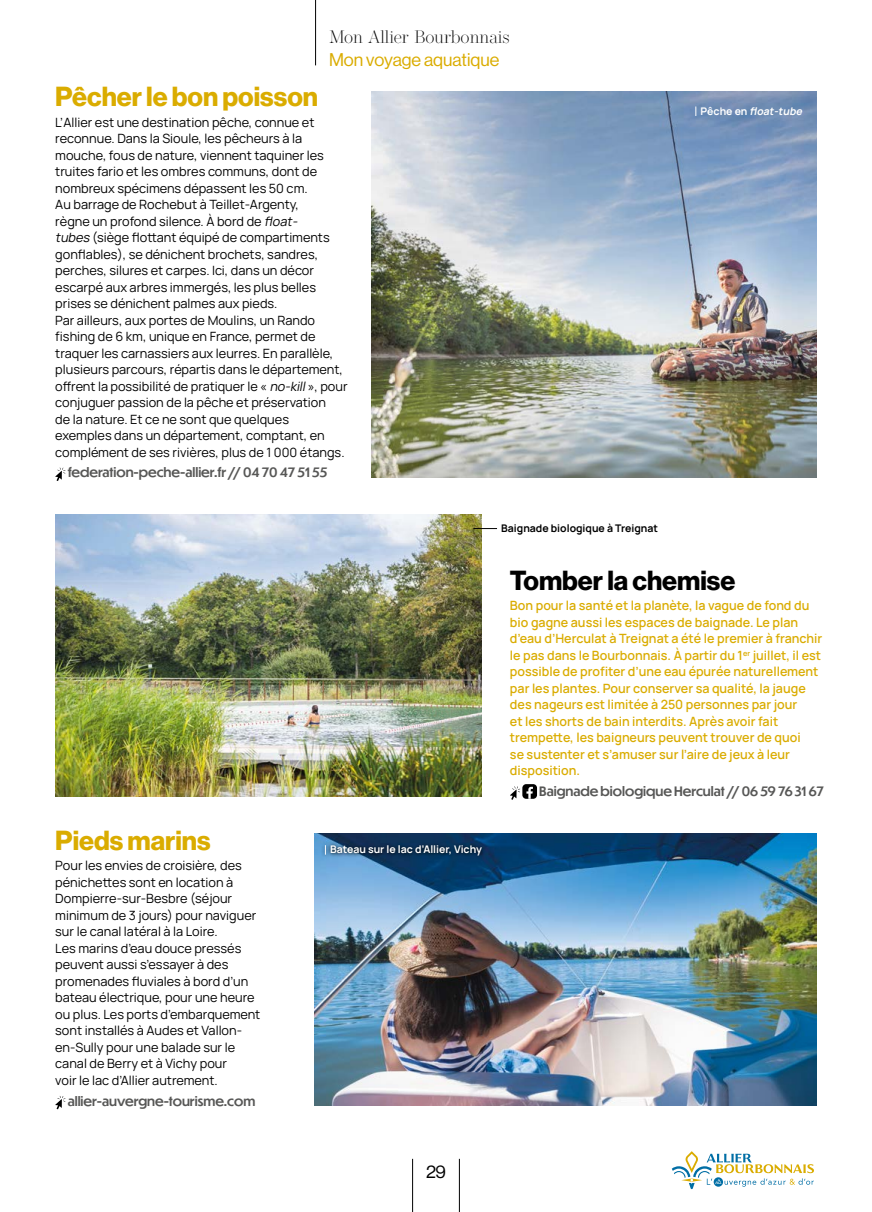
<style>
.page{position:relative;width:872px;height:1212px;background:#fff}
.page>*{position:absolute;margin:0;border:0;box-sizing:border-box;transform-origin:0 0}
.t1{font:27px "N Haas Grotesk DS Pro 75 Bd";color:#daac00}
.t2{font:27px "N Haas Grotesk DS Pro 75 Bd";color:#000}
.t3{font:200 18px "Operetta 18";color:#000}
.t4{font:18px "N Haas Grotesk DS Pro 55 Rg";color:#daac00}
.t5{font:18px "N Haas Grotesk DS Pro 55 Rg";color:#000}
.t6{font:12.75px/16.5px "Manrope";color:#000}
.t7{font:600 12.75px/16.5px "Manrope";color:#daac00}
.t8{font:500 12.75px "Dunbar Tall";color:#575756}
.t9{font:700 10.5px "Manrope";color:#fff}
.t10{font:700 10.5px "Manrope";color:#000}
.t11{font:italic 700 10.5px "Manrope";color:#fff}
.s1{font-style:italic}
.s2{font-style:normal}
</style>
<div class="page">
<svg style="left:672px;top:1151px;width:142px;height:38px"></svg>
<hr style="left:412px;top:1159px;width:1px;height:53px;background:#000">
<hr style="left:459px;top:1159px;width:1px;height:53px;background:#000">
<svg style="left:55px;top:467px;width:11px;height:14px"></svg>
<svg style="left:510px;top:786px;width:10px;height:14px"></svg>
<div style="left:522px;top:784px;width:15px;height:15px;background:#000;border-radius:4px"></div>
<svg style="left:526px;top:787px;width:7px;height:12px"></svg>
<svg style="left:55px;top:1096px;width:11px;height:13px"></svg>
<img style="left:55px;top:515px;width:427px;height:281px">
<img style="left:371px;top:91px;width:445px;height:386px">
<img style="left:315px;top:833px;width:501px;height:273px">
<hr style="left:315px;top:0;width:1px;height:65px;background:#000">
<svg style="left:473px;top:528px;width:24px;height:1px"></svg>
<svg style="left:321px;top:841px;width:165px;height:19px;background:#173d61"></svg>
<h2 class="t3" style="left:329px;top:22px;width:182px">Mon Allier Bourbonnais</h2>
<h2 class="t4" style="left:329px;top:49px;width:172px">Mon voyage aquatique</h2>
<h1 class="t1" style="left:55px;top:81px;width:264px">Pêcher le bon poisson</h1>
<p class="t6" style="left:55px;top:113px;width:294px">L’Allier est une destination pêche, connue et reconnue. Dans la Sioule, les pêcheurs à la mouche, fous de nature, viennent taquiner les truites fario et les ombres communs, dont de nombreux spécimens dépassent les 50 cm.<br>Au barrage de Rochebut à Teillet-Argenty,<br>règne un profond silence. À bord de <span class="s1">float-<br>tubes</span> (siège flottant équipé de compartiments gonflables), se dénichent brochets, sandres, perches, silures et carpes. Ici, dans un décor escarpé aux arbres immergés, les plus belles prises se dénichent palmes aux pieds.<br>Par ailleurs, aux portes de Moulins, un Rando fishing de 6 km, unique en France, permet de traquer les carnassiers aux leurres. En parallèle, plusieurs parcours, répartis dans le département, offrent la possibilité de pratiquer le « <span class="s1">no-kill</span>», pour conjuguer passion de la pêche et préservation<br>de la nature. Et ce ne sont que quelques exemples dans un département, comptant, en complément de ses rivières, plus de 1 000 étangs.</p>
<p class="t8" style="left:68px;top:463px;width:261px">federation-peche-allier.fr // 04 70 47 51 55</p>
<p class="t10" style="left:501px;top:521px;width:158px">Baignade biologique à Treignat</p>
<p class="t11" style="left:700px;top:103px;width:105px"><span class="s2">P ê c h e e n</span> float-tube</p>
<h1 class="t1" style="left:55px;top:824px;width:157px">Pieds marins</h1>
<p class="t6" style="left:55px;top:857px;width:207px">Pour les envies de croisière, des pénichettes sont en location à<br>Dompierre-sur-Besbre (séjour minimum de 3 jours) pour naviguer sur le canal latéral à la Loire.<br>Les marins d’eau douce pressés peuvent aussi s’essayer à des promenades fluviales à bord d’un bateau électrique, pour une heure ou plus. Les ports d’embarquement sont installés à Audes et Vallon&shy;en-Sully pour une balade sur le canal de Berry et à Vichy pour<br>voir le lac d’Allier autrement.</p>
<p class="t8" style="left:68px;top:1091px;width:189px">allier-auvergne-tourisme.com</p>
<p class="t9" style="left:330px;top:842px;width:153px">Bateau sur le lac d’Allier, Vichy</p>
<h1 class="t2" style="left:510px;top:564px;width:227px">Tomber la chemise</h1>
<p class="t7" style="left:510px;top:597px;width:314px">Bon pour la santé et la planète, la vague de fond du bio gagne aussi les espaces de baignade. Le plan d’eau d’Herculat à Treignat a été le premier à franchir le pas dans le Bourbonnais. À partir du 1<sup>er</sup> juillet, il est possible de profiter d’une eau épurée naturellement par les plantes. Pour conserver sa qualité, la jauge des nageurs est limitée à 250 personnes par jour<br>et les shorts de bain interdits. Après avoir fait trempette, les baigneurs peuvent trouver de quoi<br>se sustenter et s’amuser sur l’aire de jeux à leur disposition.</p>
<p class="t8" style="left:539px;top:782px;width:286px">Baignade biologique Herculat // 06 59 76 31 67</p>
<h2 class="t5" style="left:426px;top:1161px;width:21px">29</h2>
</div>
